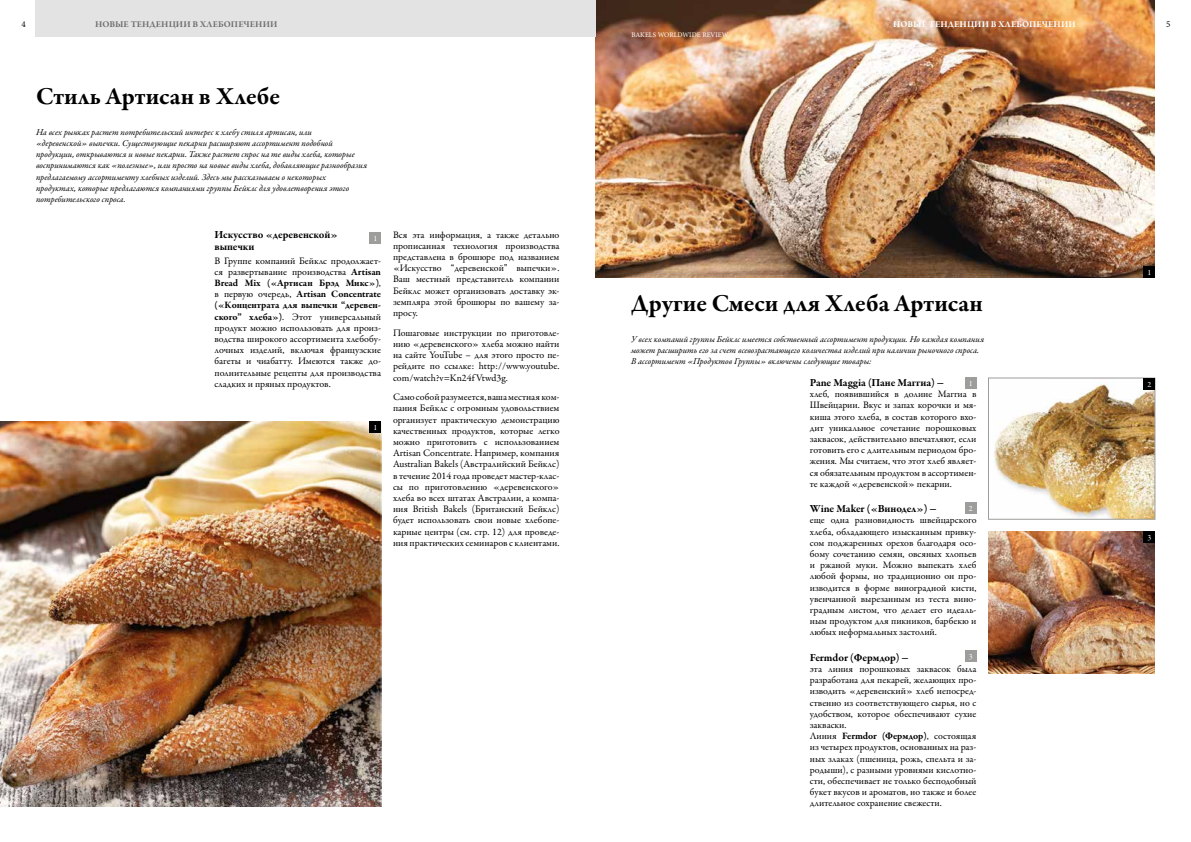
<style>
.page{position:relative;width:1191px;height:842px;background:#fff}
.page>*{position:absolute;margin:0;border:0;box-sizing:border-box;transform-origin:0 0}
.t1{font:700 25px "Garamond Premr Pro";color:#000}
.t2{font:700 11px/11.2px "Garamond Premr Pro";letter-spacing:-.005em;color:#000}
.t3{font:10px/11.2px "Garamond Premr Pro";color:#000;text-align:justify}
.t4{font:italic 9px/11.2px "Garamond Premr Pro";color:#000}
.t5{font:700 9px "Garamond Premr Pro";color:#706f6f}
.t6{font:700 9px "Garamond Premr Pro";color:#fff}
.t7{font:9px "Minion Pro";color:#000}
.t8{font:8px "Garamond Premr Pro";color:#fff}
.t9{font:7px "Minion Pro";color:#fff}
.s1{font-weight:700}
</style>
<div class="page">
<img style="left:596px;top:0;width:559px;height:278px">
<div style="left:35px;top:0;width:560px;height:37px;background:#e3e3e3"></div>
<img style="left:0;top:421px;width:382px;height:385px">
<div style="left:370px;top:232px;width:11px;height:12px;background:#9d9d9c"></div>
<div style="left:965px;top:377px;width:11px;height:12px;background:#9d9d9c"></div>
<div style="left:965px;top:502px;width:11px;height:11px;background:#9d9d9c"></div>
<div style="left:965px;top:651px;width:11px;height:11px;background:#9d9d9c"></div>
<div style="left:370px;top:421px;width:11px;height:11px;background:#000"></div>
<div style="left:1143px;top:266px;width:12px;height:12px;background:#000"></div>
<img style="left:994px;top:382px;width:159px;height:135px">
<div style="left:988px;top:378px;width:167px;height:141px;border:1px solid #9d9d9c"></div>
<img style="left:988px;top:531px;width:167px;height:142px">
<div style="left:1143px;top:378px;width:12px;height:11px;background:#000"></div>
<div style="left:1143px;top:531px;width:12px;height:12px;background:#000"></div>
<p class="t7" style="left:22px;top:18px;width:6px">4</p>
<p class="t7" style="left:1166px;top:18px;width:6px">5</p>
<p class="t9" style="left:631px;top:30px;width:99px">BAKELS WORLDWIDE REVIEW</p>
<p class="t5" style="left:95px;top:19px;width:184px">НОВЫЕ ТЕНДЕНЦИИ В ХЛЕБОПЕЧЕНИИ</p>
<p class="t6" style="left:893px;top:19px;width:184px">НОВЫЕ ТЕНДЕНЦИИ В ХЛЕБОПЕЧЕНИИ</p>
<h1 class="t1" style="left:36px;top:81px;width:246px">Стиль Артисан в Хлебе</h1>
<p class="t4" style="left:36px;top:127px;width:333px">На всех рынках растет потребительский интерес к хлебу стиля артисан, или<br>«деревенской» выпечки. Существующие пекарни расширяют ассортимент подобной продукции, открываются и новые пекарни. Также растет спрос на те виды хлеба, которые воспринимаются как «полезные», или просто на новые виды хлеба, добавляющие разнообразия предлагаемому ассортименту хлебных изделий. Здесь мы рассказываем о некоторых продуктах, которые предлагаются компаниями группы Бейклс для удовлетворения этого потребительского спроса.</p>
<p class="t2" style="left:214px;top:229px;width:125px">Искусство «деревенской» выпечки</p>
<p class="t3" style="left:214px;top:255px;width:168px">В Группе компаний Бейклс продолжает&shy;ся развертывание производства <span class="s1">Artisan Bread Mix («Артисан Брэд Микс»)</span>, в первую очередь, <span class="s1">Artisan Concentrate («Концентрата для выпечки “деревен&shy;ского” хлеба»)</span>. Этот универсальный продукт можно использовать для произ&shy;водства широкого ассортимента хлебобу&shy;лочных изделий, включая французские багеты и чиабатту. Имеются также до&shy;полнительные рецепты для производства сладких и пряных продуктов.</p>
<p class="t8" style="left:373px;top:234px;width:5px">1</p>
<p class="t8" style="left:373px;top:422px;width:5px">1</p>
<p class="t3" style="left:393px;top:229px;width:168px">Вся эта информация, а также детально прописанная технология производства представлена в брошюре под названием «Искусство “деревенской” выпечки».<br>Ваш местный представитель компании Бейклс может организовать доставку эк&shy;земпляра этой брошюры по вашему за&shy;просу.</p>
<p class="t3" style="left:393px;top:327px;width:168px">Пошаговые инструкции по приготовле&shy;нию «деревенского» хлеба можно найти на сайте YouTube – для этого просто пе&shy;рейдите по ссылке: http://www.youtube. com/watch?v=Kn24f Vtwd3g.</p>
<p class="t3" style="left:393px;top:392px;width:168px">Само собой разумеется, ваша местная ком&shy;пания Бейклс с огромным удовольствием организует практическую демонстрацию качественных продуктов, которые легко можно приготовить с использованием Artisan Concentrate. Например, компания Australian Bakels (Австралийский Бейклс) в течение 2014 года проведет мастер-клас&shy;сы по приготовлению «деревенского» хлеба во всех штатах Австралии, а компа&shy;ния British Bakels (Британский Бейклс) будет использовать свои новые хлебопе&shy;карные центры (см. стр. 12) для проведе&shy;ния практических семинаров с клиентами.</p>
<h1 class="t1" style="left:631px;top:288px;width:353px">Другие Смеси для Хлеба Артисан</h1>
<p class="t4" style="left:631px;top:334px;width:354px">У всех компаний группы Бейклс имеется собственный ассортимент продукции. Но каждая компания может расширить его за счет всевозрастающего количества изделий при наличии рыночного спроса.<br>В ассортимент «Продуктов Группы» включены следующие товары:</p>
<p class="t2" style="left:810px;top:377px;width:136px">Pane Maggia (Пане Маггиа) -</p>
<p class="t3" style="left:810px;top:389px;width:168px">хлеб, появившийся в долине Маггиа в Швейцарии. Вкус и запах корочки и мя&shy;киша этого хлеба, в состав которого вхо&shy;дит уникальное сочетание порошковых заквасок, действительно впечатляют, если готовить его с длительным периодом бро&shy;жения. Мы считаем, что этот хлеб являет&shy;ся обязательным продуктом в ассортимен&shy;те каждой «деревенской» пекарни.</p>
<p class="t2" style="left:810px;top:503px;width:129px">Wine Maker («Винодел») -</p>
<p class="t3" style="left:810px;top:515px;width:168px">еще одна разновидность швейцарского хлеба, обладающего изысканным привку&shy;сом поджаренных орехов благодаря осо&shy;бому сочетанию семян, овсяных хлопьев и ржаной муки. Можно выпекать хлеб любой формы, но традиционно он про&shy;изводится в форме виноградной кисти, увенчанной вырезанным из теста вино&shy;градным листом, что делает его идеаль&shy;ным продуктом для пикников, барбекю и любых неформальных застолий.</p>
<p class="t2" style="left:810px;top:652px;width:100px">Fermdor (Фермдор) -</p>
<p class="t3" style="left:810px;top:663px;width:168px;text-align:left">эта линия порошковых заквасок была разработана для пекарей, желающих про&shy;изводить «деревенский» хлеб непосред&shy;ственно из соответствующего сырья, но с удобством, которое обеспечивают сухие закваски.<br>Линия <span class="s1">Fermdor (Фермдор)</span>, состоящая из четырех продуктов, основанных на раз&shy;ных злаках (пшеница, рожь, спельта и за&shy;родыши), с разными уровнями кислотно&shy;сти, обеспечивает не только бесподобный букет вкусов и ароматов, но также и более длительное сохранение свежести.</p>
<p class="t8" style="left:969px;top:378px;width:5px">1</p>
<p class="t8" style="left:969px;top:503px;width:5px">2</p>
<p class="t8" style="left:969px;top:652px;width:5px">3</p>
<p class="t8" style="left:1147px;top:268px;width:5px">1</p>
<p class="t8" style="left:1147px;top:379px;width:5px">2</p>
<p class="t8" style="left:1147px;top:533px;width:5px">3</p>
</div>
